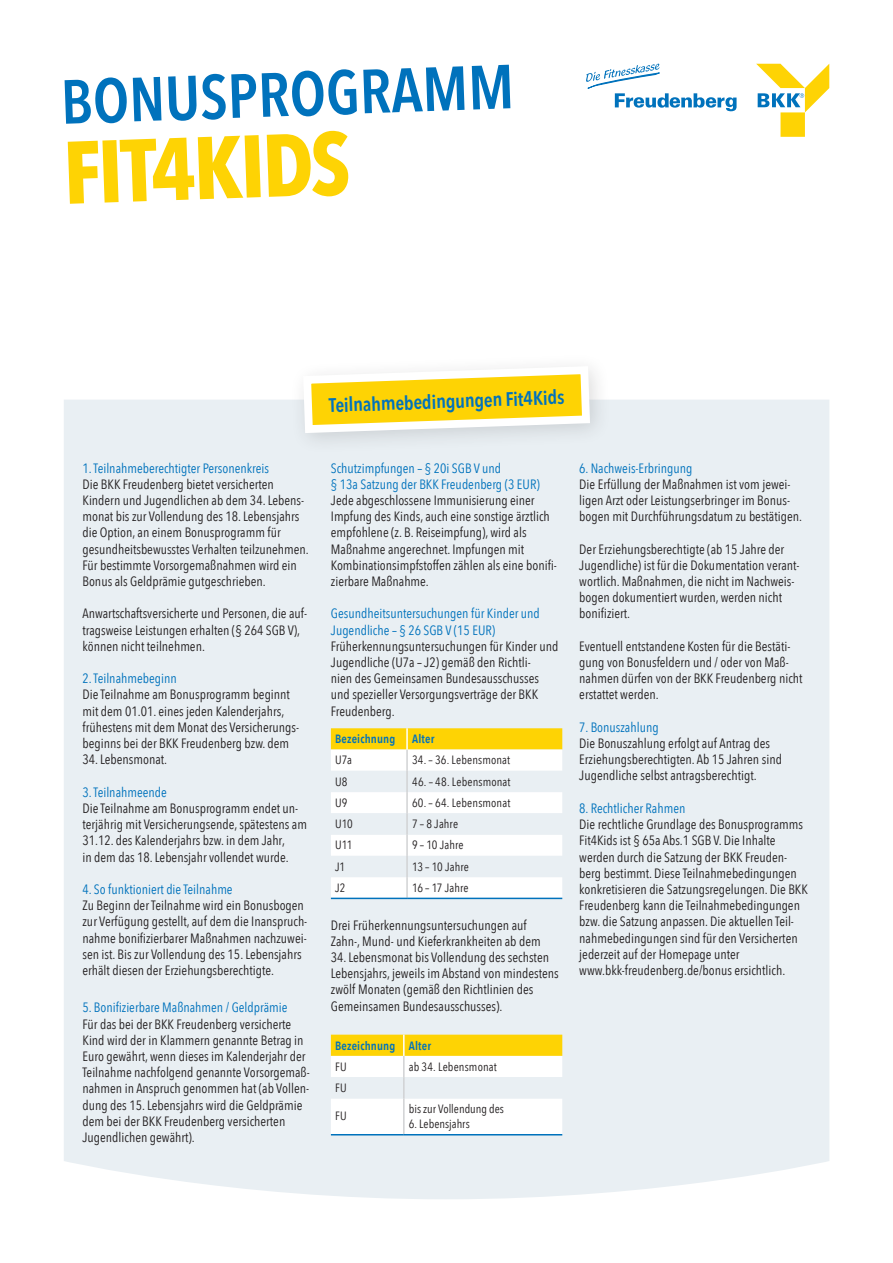
<style>
.page{position:relative;width:893px;height:1263px;background:#fff}
.page>*{position:absolute;margin:0;border:0;box-sizing:border-box;transform-origin:0 0}
.t1{font:700 87.6px "Avenir Next Condensed";color:#fed304}
.t2{font:600 61.5px "Avenir Next Condensed";color:#0072bc}
.t3{font:600 19.5px "Avenir Next Condensed";color:#0072bc}
.t4{font:13.5px/16.2px "Avenir Next Condensed";color:#231f20}
.t5{font:13.5px/16.2px "Avenir Next Condensed";color:#0072bc}
.t6{font:12px "Avenir Next Condensed";letter-spacing:.01em;color:#231f20}
.t7{font:600 12px "Avenir Next Condensed";letter-spacing:.015em;color:#0072bc}
</style>
<div class="page">
<div style="left:780px;top:112px;width:25px;height:25px;background:#fed304"></div>
<svg style="left:756px;top:64px;width:73px;height:48px"></svg>
<svg style="left:586px;top:64px;width:151px;height:47px"></svg>
<div style="left:64px;top:400px;width:765px;height:799px;background:#e9eff3"></div>
<div style="left:290px;top:352px;width:322px;height:103px;background:#231f20;opacity:.15"></div>
<svg style="left:299px;top:362px;width:295px;height:75px"></svg>
<svg style="left:331px;top:728px;width:231px;height:170px"></svg>
<hr style="left:406px;top:749px;width:2px;height:22px;background:#d1d2d4">
<hr style="left:406px;top:771px;width:2px;height:21px;background:#d1d2d4">
<hr style="left:406px;top:792px;width:2px;height:21px;background:#d1d2d4">
<hr style="left:406px;top:813px;width:2px;height:22px;background:#d1d2d4">
<hr style="left:406px;top:835px;width:2px;height:21px;background:#d1d2d4">
<hr style="left:406px;top:856px;width:2px;height:21px;background:#d1d2d4">
<hr style="left:406px;top:877px;width:2px;height:21px;background:#d1d2d4">
<hr style="left:331px;top:898px;width:76px;height:1px;background:#0072bc">
<hr style="left:407px;top:898px;width:155px;height:1px;background:#0072bc">
<hr style="left:406px;top:728px;width:2px;height:21px;background:#fff">
<svg style="left:331px;top:1035px;width:231px;height:99px"></svg>
<hr style="left:403px;top:1056px;width:2px;height:21px;background:#d1d2d4">
<hr style="left:403px;top:1077px;width:2px;height:21px;background:#d1d2d4">
<hr style="left:403px;top:1098px;width:2px;height:36px;background:#d1d2d4">
<hr style="left:403px;top:1035px;width:2px;height:21px;background:#fff">
<hr style="left:331px;top:1134px;width:73px;height:1px;background:#0072bc">
<hr style="left:404px;top:1134px;width:158px;height:1px;background:#0072bc">
<h2 class="t2" style="left:59px;top:49px;width:455px;rotate:-2deg">BONUSPROGRAMM</h2>
<h1 class="t1" style="left:62px;top:120px;width:289px;rotate:-2deg">FIT4KIDS</h1>
<h3 class="t3" style="left:328px;top:388px;width:237px;rotate:-2deg">Teilnahmebedingungen Fit4Kids</h3>
<p class="t5" style="left:82px;top:459px;width:188px">1. Teilnahmeberechtigter Personenkreis</p>
<p class="t4" style="left:82px;top:475px;width:228px">Die BKK Freudenberg bietet versicherten Kindern und Jugendlichen ab dem 34. Lebens&shy;monat bis zur Vollendung des 18. Lebensjahrs die Option, an einem Bonusprogramm für gesundheitsbewusstes Verhalten teilzunehmen.<br>Für bestimmte Vorsorgemaßnahmen wird ein Bonus als Geldprämie gutgeschrieben.</p>
<p class="t4" style="left:82px;top:605px;width:226px">Anwartschaftsversicherte und Personen, die auf&shy;tragsweise Leistungen erhalten (§ 264 SGB V), können nicht teilnehmen.</p>
<p class="t5" style="left:82px;top:670px;width:96px">2. Teilnahmebeginn</p>
<p class="t4" style="left:82px;top:686px;width:218px">Die Teilnahme am Bonusprogramm beginnt mit dem 01.01. eines jeden Kalenderjahrs, frühestens mit dem Monat des Versicherungs&shy;beginns bei der BKK Freudenberg bzw. dem</p>
<p class="t4" style="left:82px;top:751px;width:86px">34. Lebensmonat.</p>
<p class="t5" style="left:82px;top:783px;width:86px">3. Teilnahmeende</p>
<p class="t4" style="left:82px;top:799px;width:226px">Die Teilnahme am Bonusprogramm endet un&shy;terjährig mit Versicherungsende, spätestens am 31.12. des Kalenderjahrs bzw. in dem Jahr,<br>in dem das 18. Lebensjahr vollendet wurde.</p>
<p class="t5" style="left:82px;top:880px;width:152px">4. So funktioniert die Teilnahme</p>
<p class="t4" style="left:82px;top:897px;width:226px">Zu Beginn der Teilnahme wird ein Bonusbogen zur Verfügung gestellt, auf dem die Inanspruch&shy;nahme bonifizierbarer Maßnahmen nachzuwei&shy;sen ist. Bis zur Vollendung des 15. Lebensjahrs erhält diesen der Erziehungsberechtigte.</p>
<p class="t5" style="left:82px;top:999px;width:207px">5. Bonifizierbare Maßnahmen / Geldprämie</p>
<p class="t4" style="left:82px;top:1015px;width:229px">Für das bei der BKK Freudenberg versicherte Kind wird der in Klammern genannte Betrag in Euro gewährt, wenn dieses im Kalenderjahr der Teilnahme nachfolgend genannte Vorsorgemaß&shy;nahmen in Anspruch genommen hat (ab Vollen&shy;dung des 15. Lebensjahrs wird die Geldprämie dem bei der BKK Freudenberg versicherten Jugendlichen gewährt).</p>
<p class="t5" style="left:331px;top:459px;width:210px">Schutzimpfungen – § 20i SGB V und<br>§ 13a Satzung der BKK Freudenberg (3 EUR)</p>
<p class="t4" style="left:331px;top:492px;width:228px">Jede abgeschlossene Immunisierung einer Impfung des Kinds, auch eine sonstige ärztlich empfohlene (z. B. Reiseimpfung), wird als Maßnahme angerechnet. Impfungen mit Kombinationsimpfstoffen zählen als eine bonifi&shy;zierbare Maßnahme.</p>
<p class="t5" style="left:331px;top:605px;width:210px">Gesundheitsuntersuchungen für Kinder und<br>Jugendliche – § 26 SGB V (15 EUR)</p>
<p class="t4" style="left:331px;top:637px;width:229px">Früherkennungsuntersuchungen für Kinder und Jugendliche (U7a – J2) gemäß den Richtli-<br>nien des Gemeinsamen Bundesausschusses und spezieller Versorgungsverträge der BKK Freudenberg.</p>
<p class="t7" style="left:335px;top:729px;width:62px">Bezeichnung</p>
<p class="t7" style="left:412px;top:729px;width:24px">Alter</p>
<p class="t6" style="left:335px;top:750px;width:18px">U7a</p>
<p class="t6" style="left:412px;top:750px;width:100px">34. – 36. Lebensmonat</p>
<p class="t6" style="left:335px;top:771px;width:14px">U8</p>
<p class="t6" style="left:412px;top:771px;width:100px">46. – 48. Lebensmonat</p>
<p class="t6" style="left:335px;top:792px;width:14px">U9</p>
<p class="t6" style="left:412px;top:792px;width:100px">60. – 64. Lebensmonat</p>
<p class="t6" style="left:335px;top:814px;width:19px">U10</p>
<p class="t6" style="left:412px;top:814px;width:48px">7 – 8 Jahre</p>
<p class="t6" style="left:335px;top:835px;width:19px">U11</p>
<p class="t6" style="left:412px;top:835px;width:53px">9 – 10 Jahre</p>
<p class="t6" style="left:335px;top:856px;width:12px">J1</p>
<p class="t6" style="left:412px;top:856px;width:58px">13 – 10 Jahre</p>
<p class="t6" style="left:335px;top:877px;width:12px">J2</p>
<p class="t6" style="left:412px;top:877px;width:58px">16 – 17 Jahre</p>
<p class="t4" style="left:331px;top:916px;width:211px">Drei Früherkennungsuntersuchungen auf<br>Zahn-, Mund- und Kieferkrankheiten ab dem</p>
<p class="t4" style="left:331px;top:948px;width:229px">34. Lebensmonat bis Vollendung des sechsten Lebensjahrs, jeweils im Abstand von mindestens zwölf Monaten (gemäß den Richtlinien des Gemeinsamen Bundesausschusses).</p>
<p class="t7" style="left:335px;top:1035px;width:97px">Bezeichnung Alter</p>
<p class="t6" style="left:335px;top:1056px;width:13px">FU</p>
<p class="t6" style="left:409px;top:1056px;width:89px">ab 34. Lebensmonat</p>
<p class="t6" style="left:335px;top:1077px;width:13px">FU</p>
<p class="t6" style="left:335px;top:1106px;width:13px">FU</p>
<p class="t6" style="left:409px;top:1099px;width:97px">bis zur Vollendung des</p>
<p class="t6" style="left:409px;top:1113px;width:63px">6. Lebensjahrs</p>
<p class="t5" style="left:579px;top:459px;width:115px">6. Nachweis-Erbringung</p>
<p class="t4" style="left:579px;top:475px;width:224px">Die Erfüllung der Maßnahmen ist vom jewei&shy;ligen Arzt oder Leistungserbringer im Bonus&shy;bogen mit Durchführungsdatum zu bestätigen.</p>
<p class="t4" style="left:579px;top:540px;width:222px">Der Erziehungsberechtigte (ab 15 Jahre der Jugendliche) ist für die Dokumentation verant&shy;wortlich. Maßnahmen, die nicht im Nachweis&shy;bogen dokumentiert wurden, werden nicht bonifiziert.</p>
<p class="t4" style="left:579px;top:637px;width:225px">Eventuell entstandene Kosten für die Bestäti&shy;gung von Bonusfeldern und / oder von Maß&shy;nahmen dürfen von der BKK Freudenberg nicht erstattet werden.</p>
<p class="t5" style="left:579px;top:718px;width:81px">7. Bonuszahlung</p>
<p class="t4" style="left:579px;top:735px;width:204px">Die Bonuszahlung erfolgt auf Antrag des<br>Erziehungsberechtigten. Ab 15 Jahren sind<br>Jugendliche selbst antragsberechtigt.</p>
<p class="t5" style="left:579px;top:799px;width:108px">8. Rechtlicher Rahmen</p>
<p class="t4" style="left:579px;top:816px;width:230px">Die rechtliche Grundlage des Bonusprogramms Fit4Kids ist § 65a Abs.1 SGB V. Die Inhalte werden durch die Satzung der BKK Freuden&shy;berg bestimmt. Diese Teilnahmebedingungen konkretisieren die Satzungsregelungen. Die BKK Freudenberg kann die Teilnahmebedingungen bzw. die Satzung anpassen. Die aktuellen Teil&shy;nahmebedingungen sind für den Versicherten jederzeit auf der Homepage unter www.bkk-freudenberg.de/bonus ersichtlich.</p>
</div>
